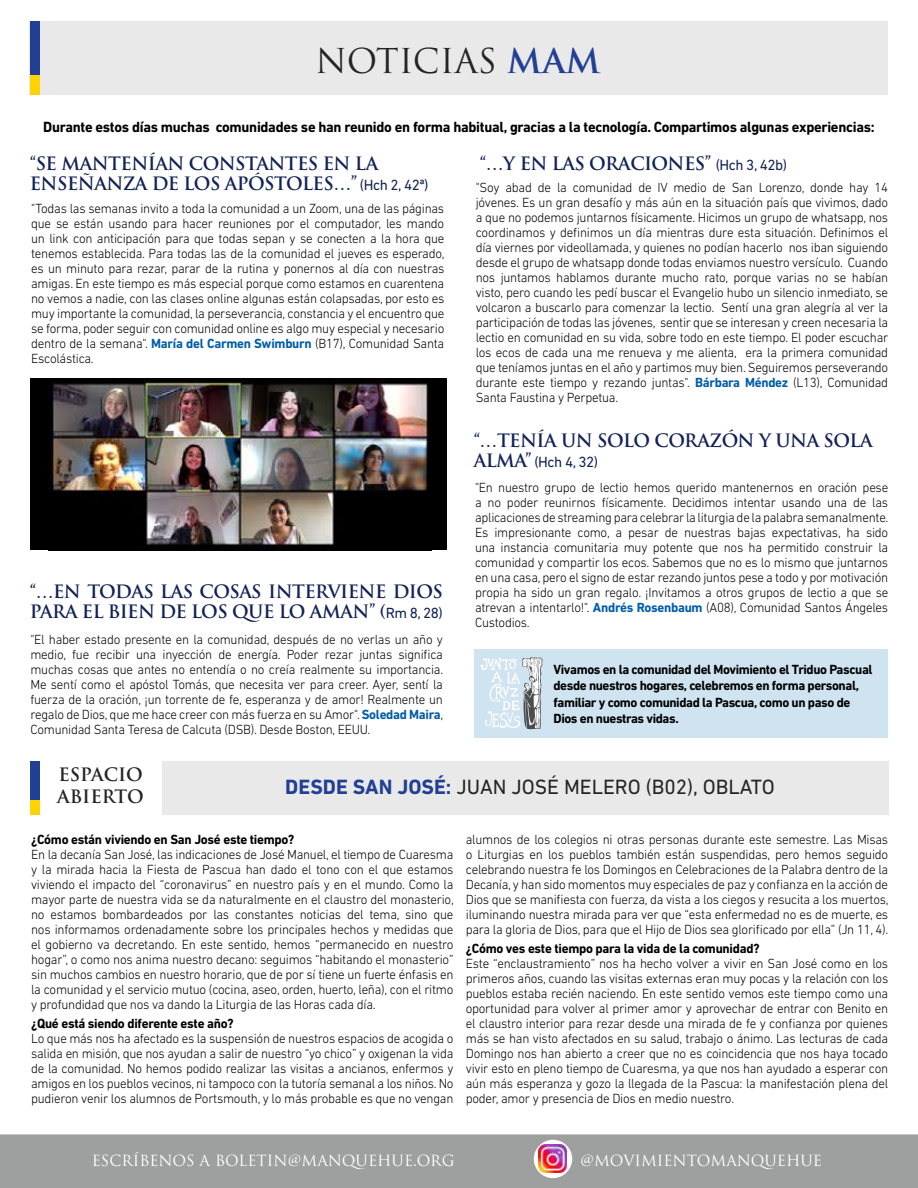
<style>
.page{position:relative;width:918px;height:1188px;background:#fff}
.page>*{position:absolute;margin:0;border:0;box-sizing:border-box;transform-origin:0 0}
.t1{font:33.3px "Trajan Pro";color:#242423}
.t2{font:21px "DIN Next LT Pro";color:#242423}
.t3{font:700 18px/19.5px "Trajan Pro";letter-spacing:-.03em;color:#112256}
.t4{font:700 18px/22.5px "Trajan Pro";color:#242423}
.t5{font:700 15px "DIN Next LT Pro";letter-spacing:-.02em;color:#000}
.t6{font:15px "Trajan Pro";color:#fff}
.t7{font:15px "DIN Next LT Pro";color:#112256}
.t8{font:300 13.5px/15px "DIN Next LT Pro";letter-spacing:-.02em;color:#000;text-align:justify}
.t9{font:700 13.5px/16.5px "DIN Next LT Pro";letter-spacing:-.03em;color:#000}
.s1{font-weight:700;color:#223f94}
.s2{font-family:"DIN Next LT Pro";font-weight:400;font-size:15px}
.s3{font-weight:700;color:#005daa}
.s4{font-family:"Trajan Pro";font-weight:700;font-size:18px}
</style>
<div class="page">
<div style="left:474px;top:649px;width:414px;height:89px;background:#cfe3f1"></div>
<div style="left:0;top:1135px;width:918px;height:53px;background:#9ea0a0"></div>
<div style="left:534px;top:1140px;width:38px;height:38px;background:#fff;border-radius:50%"></div>
<img style="left:539px;top:1144px;width:28px;height:29px">
<div style="left:30px;top:21px;width:858px;height:74px;background:#e9e9e9"></div>
<div style="left:30px;top:74px;width:9px;height:21px;background:#ffd200"></div>
<div style="left:30px;top:21px;width:9px;height:53px;background:#223f94"></div>
<div style="left:162px;top:761px;width:726px;height:54px;background:#e9e9e9"></div>
<div style="left:30px;top:800px;width:9px;height:15px;background:#ffd200"></div>
<div style="left:30px;top:761px;width:9px;height:39px;background:#223f94"></div>
<div style="left:30px;top:378px;width:417px;height:172px;background:#000"></div>
<img style="left:49px;top:379px;width:380px;height:169px">
<svg style="left:480px;top:657px;width:63px;height:72px"></svg>
<h1 class="t1" style="left:315px;top:40px;width:287px">NOTICIAS <span class="s1">MAM</span></h1>
<p class="t5" style="left:43px;top:119px;width:833px">Durante estos días muchas comunidades se han reunido en forma habitual, gracias a la tecnología. Compartimos algunas experiencias:</p>
<h3 class="t3" style="left:30px;top:154px;width:400px">“SE MANTENÍAN CONSTANTES EN LA<br>ENSEÑANZA DE LOS APÓSTOLES…” <span class="s2">(Hch 2, 42ª)</span></h3>
<p class="t8" style="left:31px;top:200px;width:415px">"Todas las semanas invito a toda la comunidad a un Zoom, una de las páginas que se están usando para hacer reuniones por el computador, les mando un link con anticipación para que todas sepan y se conecten a la hora que tenemos establecida. Para todas las de la comunidad el jueves es esperado, es un minuto para rezar, parar de la rutina y ponernos al día con nuestras amigas. En este tiempo es más especial porque como estamos en cuarentena no vemos a nadie, con las clases online algunas están colapsadas, por esto es muy importante la comunidad, la perseverancia, constancia y el encuentro que se forma, poder seguir con comunidad online es algo muy especial y necesario dentro de la semana". <span class="s3">María del Carmen Swimburn</span> (B17), Comunidad Santa Escolástica.</p>
<h3 class="t3" style="left:30px;top:582px;width:415px">“…EN TODAS LAS COSAS INTERVIENE DIOS<br>PARA EL BIEN DE LOS QUE LO AMAN” (<span class="s2">Rm 8, 28)</span></h3>
<p class="t8" style="left:30px;top:631px;width:414px">"El haber estado presente en la comunidad, después de no verlas un año y medio, fue recibir una inyección de energía. Poder rezar juntas significa muchas cosas que antes no entendía o no creía realmente su importancia.<br>Me sentí como el apóstol Tomás, que necesita ver para creer. Ayer, sentí la fuerza de la oración, ¡un torrente de fe, esperanza y de amor! Realmente un regalo de Dios, que me hace creer con más fuerza en su Amor". <span class="s3">Soledad Maira</span>, Comunidad Santa Teresa de Calcuta (DSB). Desde Boston, EEUU.</p>
<h3 class="t3" style="left:480px;top:154px;width:309px">“…Y EN LAS ORACIONES” <span class="s2">(Hch 3, 42b)</span></h3>
<p class="t8" style="left:476px;top:180px;width:414px">"Soy abad de la comunidad de IV medio de San Lorenzo, donde hay 14 jóvenes. Es un gran desafío y más aún en la situación país que vivimos, dado a que no podemos juntarnos físicamente. Hicimos un grupo de whatsapp, nos coordinamos y definimos un día mientras dure esta situación. Definimos el día viernes por videollamada, y quienes no podían hacerlo nos iban siguiendo desde el grupo de whatsapp donde todas enviamos nuestro versículo. Cuando nos juntamos hablamos durante mucho rato, porque varias no se habían visto, pero cuando les pedí buscar el Evangelio hubo un silencio inmediato, se volcaron a buscarlo para comenzar la lectio. Sentí una gran alegría al ver la participación de todas las jóvenes, sentir que se interesan y creen necesaria la lectio en comunidad en su vida, sobre todo en este tiempo. El poder escuchar los ecos de cada una me renueva y me alienta, era la primera comunidad que teníamos juntas en el año y partimos muy bien. Seguiremos perseverando durante este tiempo y rezando juntas". <span class="s3">Bárbara Méndez</span> (L13), Comunidad Santa Faustina y Perpetua.</p>
<h3 class="t3" style="left:474px;top:431px;width:401px">“…TENÍA UN SOLO CORAZÓN Y UNA SOLA</h3>
<p class="t7" style="left:474px;top:453px;width:126px"><span class="s4">ALMA”</span> (Hch 4, 32)</p>
<p class="t8" style="left:475px;top:480px;width:415px">"En nuestro grupo de lectio hemos querido mantenernos en oración pese a no poder reunirnos físicamente. Decidimos intentar usando una de las aplicaciones de streaming para celebrar la liturgia de la palabra semanalmente.<br>Es impresionante como, a pesar de nuestras bajas expectativas, ha sido una instancia comunitaria muy potente que nos ha permitido construir la comunidad y compartir los ecos. Sabemos que no es lo mismo que juntarnos en una casa, pero el signo de estar rezando juntos pese a todo y por motivación propia ha sido un gran regalo. ¡Invitamos a otros grupos de lectio a que se atrevan a intentarlo!". <span class="s3">Andrés Rosenbaum</span> (A08), Comunidad Santos Ángeles Custodios.</p>
<p class="t9" style="left:554px;top:661px;width:321px">Vivamos en la comunidad del Movimiento el Triduo Pascual desde nuestros hogares, celebremos en forma personal, familiar y como comunidad la Pascua, como un paso de Dios en nuestras vidas.</p>
<h3 class="t4" style="left:57px;top:763px;width:88px">ESPACIO<br>ABIERTO</h3>
<h2 class="t2" style="left:285px;top:774px;width:491px"><span class="s1">DESDE SAN JOSÉ:</span> JUAN JOSÉ MELERO (B02), OBLATO</h2>
<p class="t9" style="left:31px;top:831px;width:265px">¿Cómo están viviendo en San José este tiempo?</p>
<p class="t8" style="left:31px;top:846px;width:424px">En la decanía San José, las indicaciones de José Manuel, el tiempo de Cuaresma y la mirada hacia la Fiesta de Pascua han dado el tono con el que estamos viviendo el impacto del “coronavirus” en nuestro país y en el mundo. Como la mayor parte de nuestra vida se da naturalmente en el claustro del monasterio, no estamos bombardeados por las constantes noticias del tema, sino que nos informamos ordenadamente sobre los principales hechos y medidas que el gobierno va decretando. En este sentido, hemos “permanecido en nuestro hogar”, o como nos anima nuestro decano: seguimos “habitando el monasterio” sin muchos cambios en nuestro horario, que de por sí tiene un fuerte énfasis en la comunidad y el servicio mutuo (cocina, aseo, orden, huerto, leña), con el ritmo y profundidad que nos va dando la Liturgia de las Horas cada día.</p>
<p class="t9" style="left:31px;top:1015px;width:204px">¿Qué está siendo diferente este año?</p>
<p class="t8" style="left:31px;top:1031px;width:424px">Lo que más nos ha afectado es la suspensión de nuestros espacios de acogida o salida en misión, que nos ayudan a salir de nuestro “yo chico” y oxigenan la vida de la comunidad. No hemos podido realizar las visitas a ancianos, enfermos y amigos en los pueblos vecinos, ni tampoco con la tutoría semanal a los niños. No pudieron venir los alumnos de Portsmouth, y lo más probable es que no vengan</p>
<p class="t8" style="left:466px;top:831px;width:424px">alumnos de los colegios ni otras personas durante este semestre. Las Misas o Liturgias en los pueblos también están suspendidas, pero hemos seguido celebrando nuestra fe los Domingos en Celebraciones de la Palabra dentro de la Decanía, y han sido momentos muy especiales de paz y confianza en la acción de Dios que se manifiesta con fuerza, da vista a los ciegos y resucita a los muertos, iluminando nuestra mirada para ver que “esta enfermedad no es de muerte, es para la gloria de Dios, para que el Hijo de Dios sea glorificado por ella” (Jn 11, 4).</p>
<p class="t9" style="left:466px;top:940px;width:295px">¿Cómo ves este tiempo para la vida de la comunidad?</p>
<p class="t8" style="left:466px;top:956px;width:424px">Este “enclaustramiento” nos ha hecho volver a vivir en San José como en los primeros años, cuando las visitas externas eran muy pocas y la relación con los pueblos estaba recién naciendo. En este sentido vemos este tiempo como una oportunidad para volver al primer amor y aprovechar de entrar con Benito en el claustro interior para rezar desde una mirada de fe y confianza por quienes más se han visto afectados en su salud, trabajo o ánimo. Las lecturas de cada Domingo nos han abierto a creer que no es coincidencia que nos haya tocado vivir esto en pleno tiempo de Cuaresma, ya que nos han ayudado a esperar con aún más esperanza y gozo la llegada de la Pascua: la manifestación plena del poder, amor y presencia de Dios en medio nuestro.</p>
<p class="t6" style="left:92px;top:1151px;width:364px">ESCRÍBENOS A BOLETIN@MANQUEHUE.ORG</p>
<p class="t6" style="left:580px;top:1151px;width:243px">@MOVIMIENTOMANQUEHUE</p>
</div>
